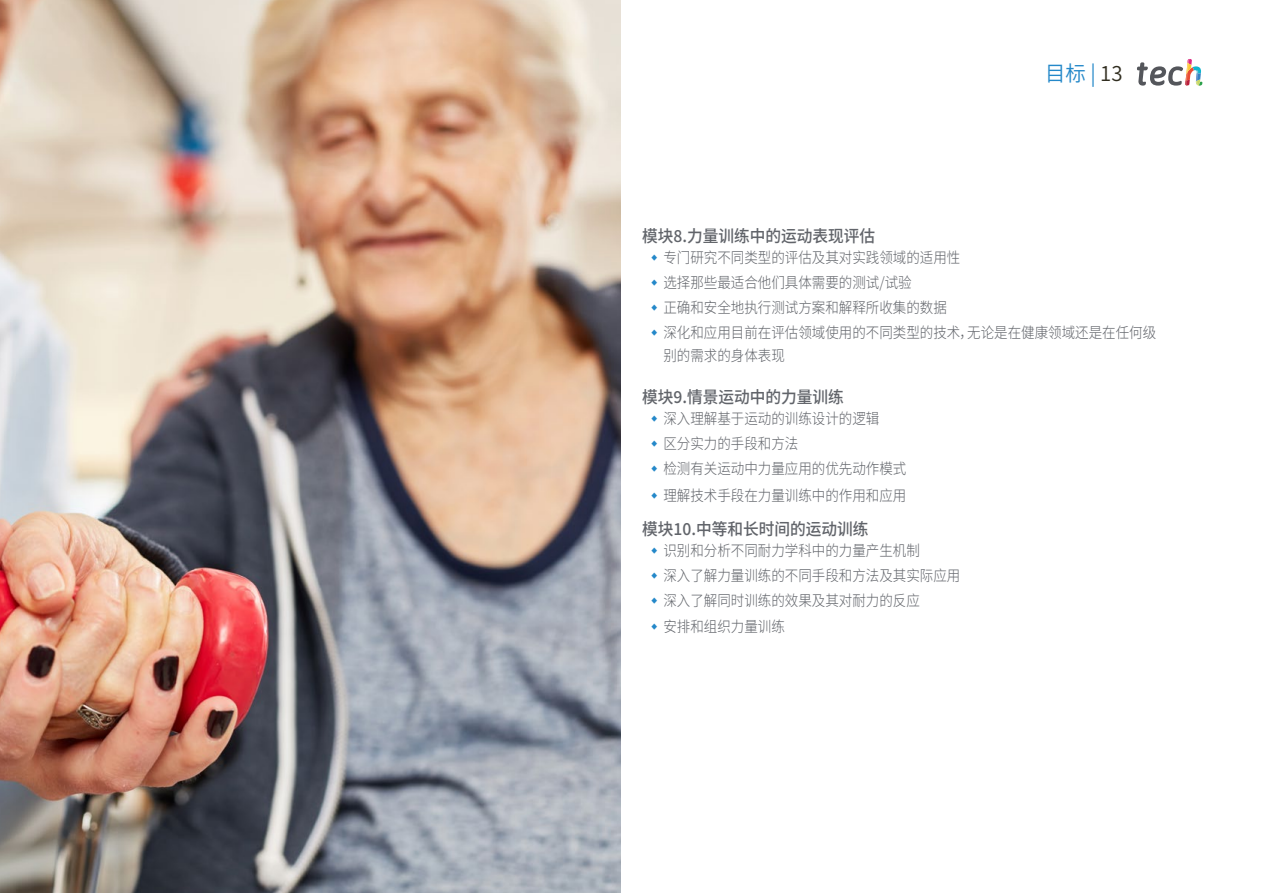
<style>
.page{position:relative;width:1263px;height:893px;background:#fff}
.page>*{position:absolute;margin:0;border:0;box-sizing:border-box;transform-origin:0 0}
.t1{font:21px "Source Han Sans CN";color:#2488c9}
.t2{font:500 16.5px "Source Han Sans CN";color:#61646a;scale:.95 1}
.t3{font:300 15px/25.2px "Source Han Sans CN";color:#61646a;scale:.9 1}
.s1{color:#312e20}
</style>
<div class="page">
<svg style="left:1137px;top:59px;width:65px;height:27px"></svg>
<img style="left:0;top:0;width:621px;height:893px">
<h1 class="t1" style="left:1045px;top:61px;width:79px">目标 | <span class="s1">13</span></h1>
<p class="t2" style="left:642px;top:226px;width:247px">模块8.力量训练中的运动表现评估</p>
<p class="t3" style="left:663px;top:245px;width:549px">专门研究不同类型的评估及其对实践领域的适用性<br>选择那些最适合他们具体需要的测试/试验<br>正确和安全地执行测试方案和解释所收集的数据<br>深化和应用目前在评估领域使用的不同类型的技术，无论是在健康领域还是在任何级</p>
<p class="t3" style="left:663px;top:343px;width:136px">别的需求的身体表现</p>
<p class="t2" style="left:642px;top:387px;width:214px">模块9.情景运动中的力量训练</p>
<p class="t3" style="left:663px;top:406px;width:271px">深入理解基于运动的训练设计的逻辑<br>区分实力的手段和方法<br>检测有关运动中力量应用的优先动作模式</p>
<p class="t3" style="left:663px;top:483px;width:271px">理解技术手段在力量训练中的作用和应用</p>
<p class="t2" style="left:642px;top:520px;width:240px">模块10.中等和长时间的运动训练</p>
<p class="t3" style="left:663px;top:538px;width:331px">识别和分析不同耐力学科中的力量产生机制<br>深入了解力量训练的不同手段和方法及其实际应用深入了解同时训练的效果及其对耐力的反应<br>安排和组织力量训练</p>
</div>
